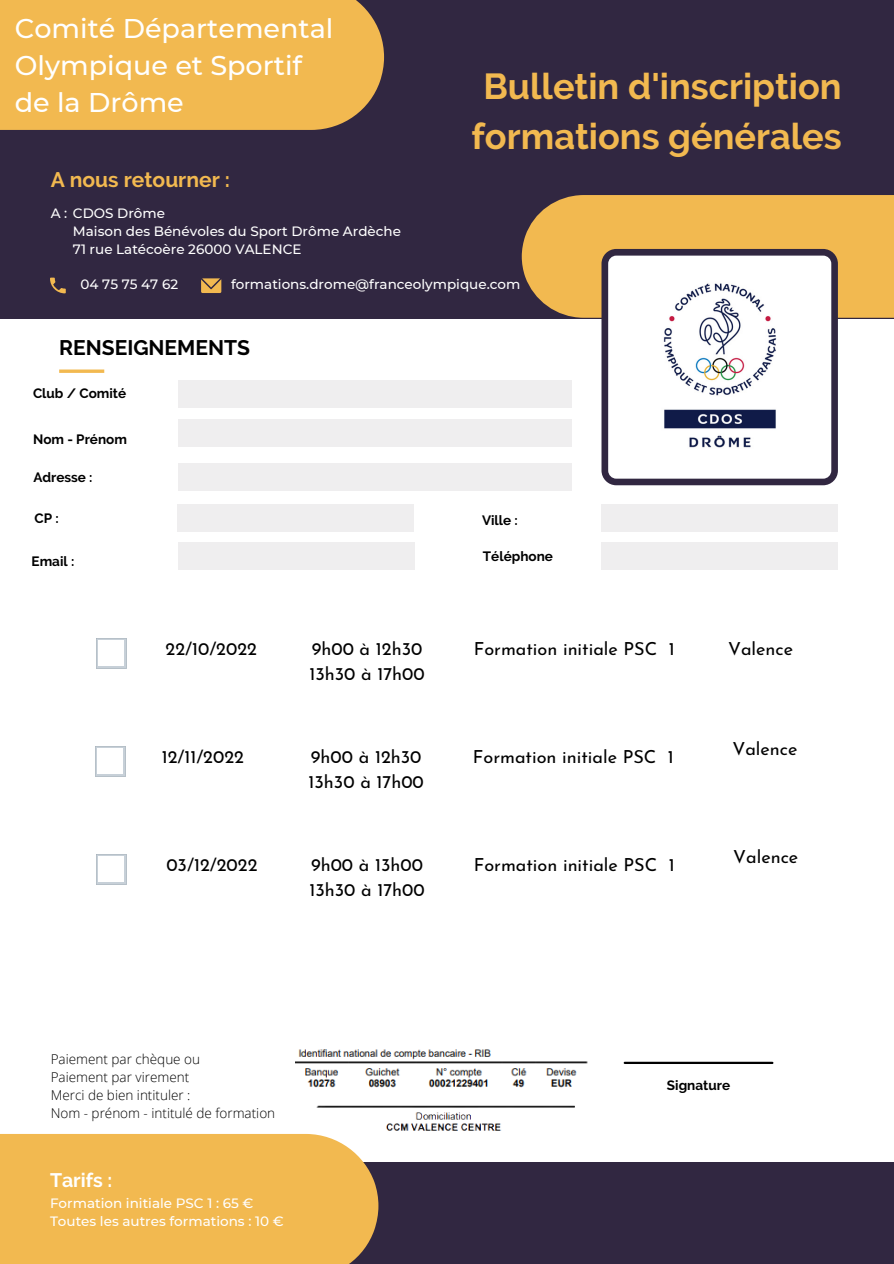
<style>
.page{position:relative;width:894px;height:1264px;background:#fff}
.page>*{position:absolute;margin:0;border:0;box-sizing:border-box;transform-origin:0 0}
.t1{font:700 36px/49.5px "Raleway";color:#f2b950;text-align:center}
.t2{font:500 27px/37.2px "Montserrat";color:#fff}
.t3{font:700 21px "Raleway";color:#f2b950}
.t4{font:700 21px "Raleway";color:#000}
.t5{font:700 19.5px "Raleway";color:#fff}
.t6{font:18px/24.8px "Josefin Sans";color:#000}
.t7{font:500 13.5px/18px "Montserrat";color:#fff}
.t8{font:300 13.5px/18px "Open Sans";color:#000}
.t9{font:700 13.5px "Raleway";color:#000}
</style>
<div class="page">
<div style="left:0;top:0;width:893px;height:318px;background:#312741"></div>
<svg style="left:521px;top:195px;width:372px;height:123px;background:#e5af4f"></svg>
<hr style="left:624px;top:1061px;width:148px;height:2px;background:#000">
<div style="left:0;top:1161px;width:893px;height:102px;background:#312741"></div>
<div style="left:0;top:1134px;width:378px;height:129px;background:#f2b950"></div>
<div style="left:0;top:0;width:384px;height:130px;background:#f2b950"></div>
<div style="left:179px;top:420px;width:392px;height:27px;background:#efeeef"></div>
<div style="left:178px;top:464px;width:393px;height:27px;background:#efeeef"></div>
<div style="left:178px;top:543px;width:237px;height:27px;background:#efeeef"></div>
<div style="left:601px;top:543px;width:236px;height:27px;background:#efeeef"></div>
<svg style="left:59px;top:369px;width:45px;height:4px"></svg>
<svg style="left:601px;top:249px;width:236px;height:236px"></svg>
<svg style="left:50px;top:277px;width:16px;height:16px"></svg>
<svg style="left:201px;top:278px;width:20px;height:15px"></svg>
<div style="left:601px;top:504px;width:236px;height:27px;background:#efeeef"></div>
<div style="left:178px;top:380px;width:393px;height:27px;background:#efeeef"></div>
<div style="left:177px;top:504px;width:236px;height:27px;background:#efeeef"></div>
<img style="left:295px;top:1049px;width:293px;height:39px">
<img style="left:307px;top:1105px;width:268px;height:33px">
<svg style="left:96px;top:854px;width:30px;height:30px"></svg>
<div style="left:98px;top:856px;width:26px;height:26px;background:#fff"></div>
<svg style="left:95px;top:746px;width:31px;height:30px"></svg>
<div style="left:97px;top:748px;width:26px;height:26px;background:#fff"></div>
<svg style="left:96px;top:638px;width:30px;height:30px"></svg>
<div style="left:98px;top:640px;width:26px;height:26px;background:#fff"></div>
<h2 class="t2" style="left:15px;top:9px;width:320px">Comité Départemental<br>Olympique et Sportif de la Drôme</h2>
<p class="t3" style="left:51px;top:167px;width:181px">A nous retourner :</p>
<p class="t7" style="left:51px;top:204px;width:116px">A : CDOS Drôme</p>
<p class="t7" style="left:73px;top:222px;width:329px">Maison des Bénévoles du Sport Drôme Ardèche<br>71 rue Latécoère 26000 VALENCE</p>
<h1 class="t1" style="left:471px;top:61px;width:371px">Bulletin d'inscription formations générales</h1>
<p class="t7" style="left:81px;top:275px;width:99px">04 75 75 47 62</p>
<p class="t7" style="left:231px;top:275px;width:291px">formations.drome@franceolympique.com</p>
<p class="t4" style="left:59px;top:335px;width:192px">RENSEIGNEMENTS</p>
<p class="t9" style="left:33px;top:386px;width:95px">Club / Comité</p>
<p class="t9" style="left:33px;top:431px;width:95px">Nom - Prénom</p>
<p class="t9" style="left:33px;top:469px;width:61px">Adresse :</p>
<p class="t9" style="left:34px;top:510px;width:26px">CP :</p>
<p class="t9" style="left:482px;top:512px;width:37px">Ville :</p>
<p class="t9" style="left:32px;top:553px;width:44px">Email :</p>
<p class="t9" style="left:483px;top:548px;width:72px">Téléphone</p>
<p class="t6" style="left:165px;top:638px;width:93px">22/10/2022</p>
<p class="t6" style="left:312px;top:638px;width:112px">9h00 à 12h30</p>
<p class="t6" style="left:473px;top:638px;width:202px">Formation initiale PSC 1</p>
<p class="t6" style="left:727px;top:638px;width:67px">Valence</p>
<p class="t6" style="left:309px;top:662px;width:117px">13h30 à 17h00</p>
<p class="t6" style="left:162px;top:746px;width:84px">12/11/2022</p>
<p class="t6" style="left:308px;top:746px;width:117px">9h00 à 12h30<br>13h30 à 17h00</p>
<p class="t6" style="left:166px;top:854px;width:93px">03/12/2022</p>
<p class="t6" style="left:309px;top:854px;width:117px">9h00 à 13h00<br>13h30 à 17h00</p>
<p class="t6" style="left:473px;top:746px;width:202px">Formation initiale PSC 1</p>
<p class="t6" style="left:732px;top:738px;width:67px">Valence</p>
<p class="t6" style="left:473px;top:854px;width:202px">Formation initiale PSC 1</p>
<p class="t6" style="left:733px;top:846px;width:67px">Valence</p>
<p class="t8" style="left:51px;top:1049px;width:226px">Paiement par chèque ou<br>Paiement par virement<br>Merci de bien intituler :<br>Nom - prénom - intitulé de formation</p>
<p class="t5" style="left:50px;top:1168px;width:64px">Tarifs :</p>
<p class="t7" style="left:50px;top:1194px;width:235px">Formation initiale PSC 1 : 65 €<br>Toutes les autres formations : 10 €</p>
<p class="t9" style="left:666px;top:1077px;width:65px">Signature</p>
</div>
